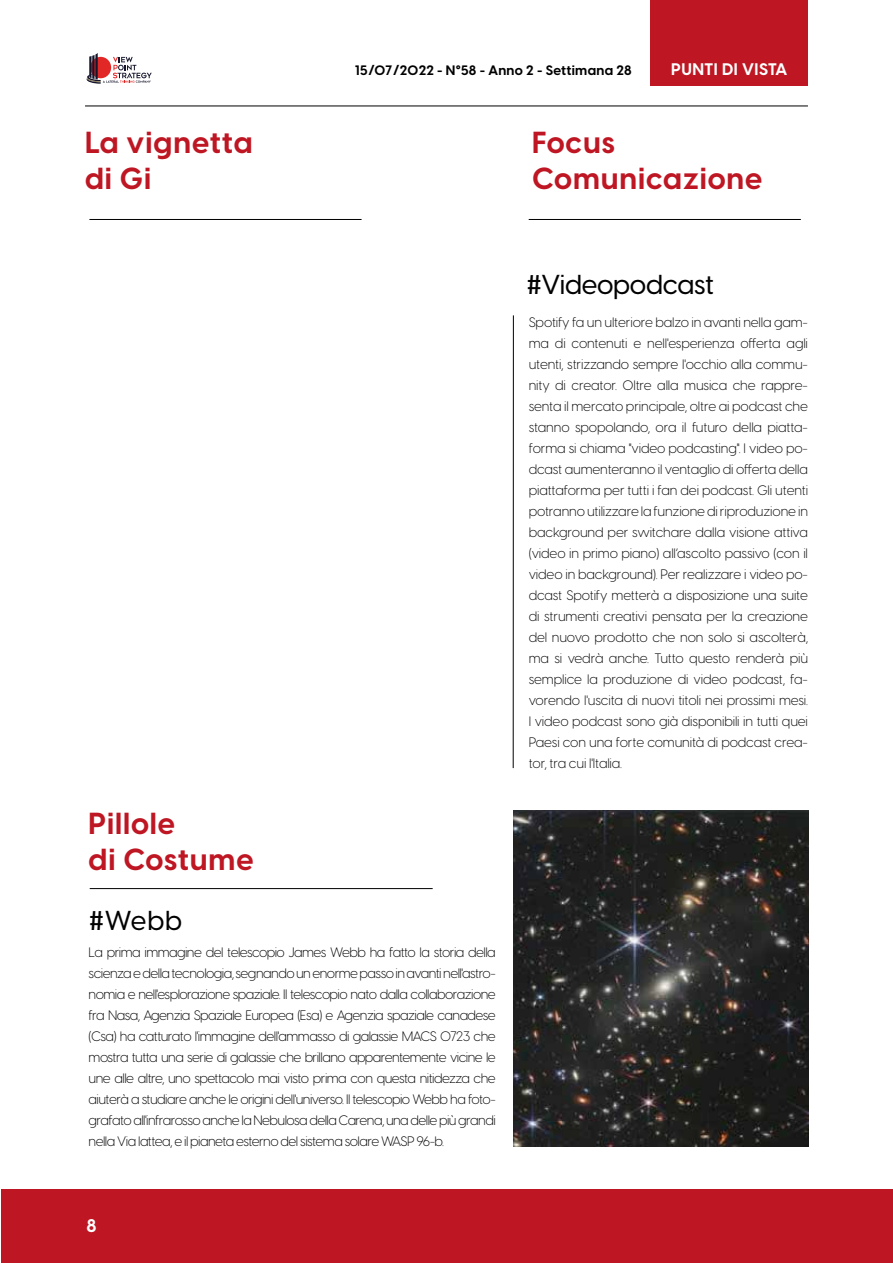
<style>
.page{position:relative;width:893px;height:1263px;background:#fff}
.page>*{position:absolute;margin:0;border:0;box-sizing:border-box;transform-origin:0 0}
.t1{font:700 30px/36px "Visby CF";letter-spacing:.03em;color:#be1622}
.t2{font:500 27px "Visby CF";letter-spacing:-.01em;color:#020203}
.t3{font:700 18px "Visby CF";color:#fff}
.t4{font:700 16.5px "Visby CF";letter-spacing:.03em;color:#fff}
.t5{font:300 13.5px/21px "Visby CF";letter-spacing:-.01em;color:#020203;text-align:justify}
.t6{font:300 13.5px/21px "Visby CF";letter-spacing:-.04em;color:#000;text-align:justify}
.t7{font:700 13.5px "Visby CF";letter-spacing:.02em;color:#000}
</style>
<div class="page">
<div style="left:651px;top:0;width:157px;height:85px;background:#be1622"></div>
<div style="left:1px;top:1189px;width:892px;height:74px;background:#be1622"></div>
<svg style="left:87px;top:53px;width:65px;height:31px"></svg>
<hr style="left:85px;top:106px;width:723px;height:1px;background:#000">
<img style="left:513px;top:810px;width:295px;height:336px">
<hr style="left:529px;top:219px;width:272px;height:1px;background:#000">
<hr style="left:90px;top:888px;width:343px;height:1px;background:#000">
<hr style="left:513px;top:315px;width:1px;height:453px;background:#000">
<hr style="left:89px;top:219px;width:273px;height:1px;background:#000">
<h1 class="t1" style="left:85px;top:124px;width:169px">La vignetta di Gi</h1>
<h1 class="t1" style="left:89px;top:806px;width:166px">Pillole<br>di Costume</h1>
<h2 class="t2" style="left:89px;top:904px;width:94px">#Webb</h2>
<p class="t7" style="left:355px;top:62px;width:278px">15/07/2022 - N°58 - Anno 2 - Settimana 28</p>
<p class="t4" style="left:671px;top:58px;width:118px">PUNTI DI VISTA</p>
<h1 class="t1" style="left:532px;top:124px;width:232px">Focus<br>Comunicazione</h1>
<h2 class="t2" style="left:527px;top:268px;width:189px">#Videopodcast</h2>
<p class="t5" style="left:529px;top:312px;width:281px">Spotify fa un ulteriore balzo in avanti nella gam&shy;ma di contenuti e nell'esperienza offerta agli utenti, strizzando sempre l'occhio alla commu&shy;nity di creator. Oltre alla musica che rappre&shy;senta il mercato principale, oltre ai podcast che stanno spopolando, ora il futuro della piatta&shy;forma si chiama "video podcasting". I video po&shy;dcast aumenteranno il ventaglio di offerta della piattaforma per tutti i fan dei podcast. Gli utenti potranno utilizzare la funzione di riproduzione in background per switchare dalla visione attiva (video in primo piano) all’ascolto passivo (con il video in background). Per realizzare i video po&shy;dcast Spotify metterà a disposizione una suite di strumenti creativi pensata per la creazione del nuovo prodotto che non solo si ascolterà, ma si vedrà anche. Tutto questo renderà più semplice la produzione di video podcast, fa&shy;vorendo l'uscita di nuovi titoli nei prossimi mesi.<br>I video podcast sono già disponibili in tutti quei Paesi con una forte comunità di podcast crea&shy;tor, tra cui l'Italia.</p>
<p class="t6" style="left:89px;top:942px;width:409px">La prima immagine del telescopio James Webb ha fatto la storia della scienza e della tecnologia, segnando un enorme passo in avanti nell'astro&shy;nomia e nell'esplorazione spaziale. Il telescopio nato dalla collaborazione fra Nasa, Agenzia Spaziale Europea (Esa) e Agenzia spaziale canadese (Csa) ha catturato l'immagine dell'ammasso di galassie MACS 0723 che mostra tutta una serie di galassie che brillano apparentemente vicine le une alle altre, uno spettacolo mai visto prima con questa nitidezza che aiuterà a studiare anche le origini dell'universo. Il telescopio Webb ha foto&shy;grafato all'infrarosso anche la Nebulosa della Carena, una delle più grandi nella Via lattea, e il pianeta esterno del sistema solare WASP 96-b.</p>
<h3 class="t3" style="left:87px;top:1214px;width:12px">8</h3>
</div>
